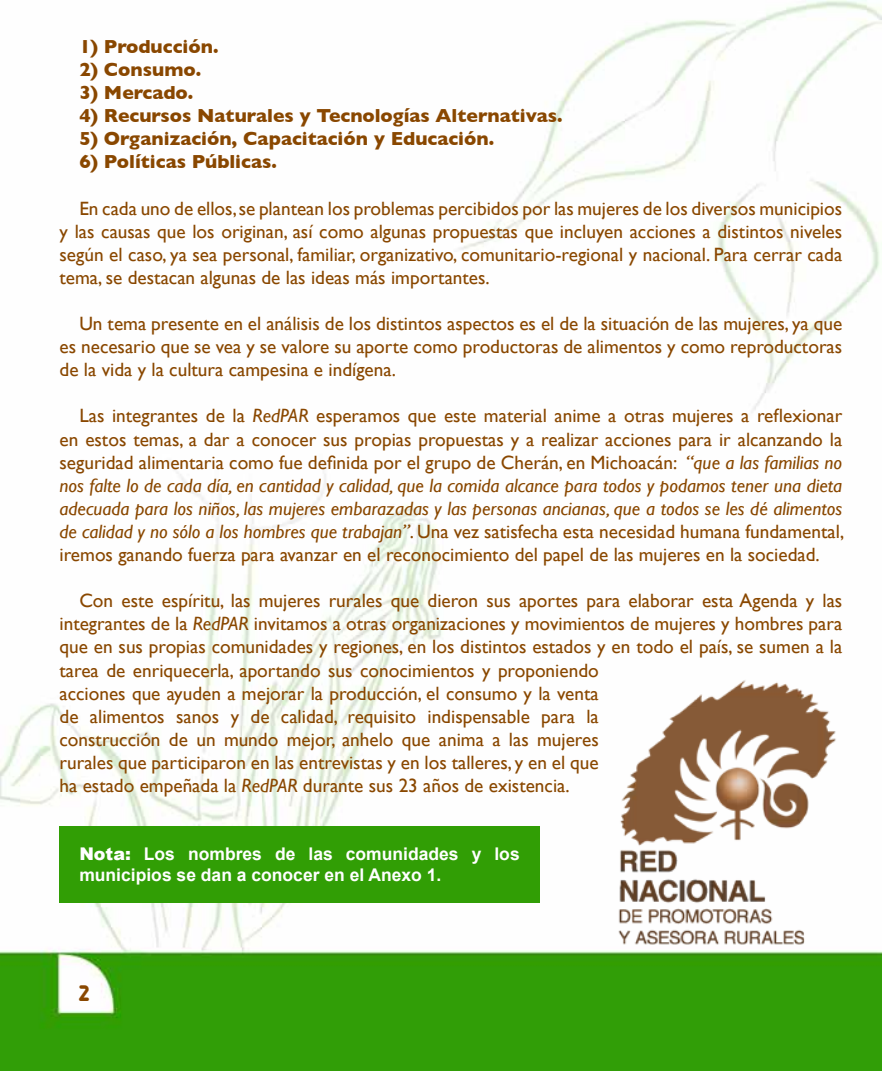
<style>
.page{position:relative;width:882px;height:1071px;background:#fff}
.page>*{position:absolute;margin:0;border:0;box-sizing:border-box;transform-origin:0 0}
.t1{font:24.5px "Arista";color:#894700}
.t2{font:19.25px/23.1px "Gill Sans";color:#894700;text-align:justify}
.t3{font:700 19.25px "Gill Sans";color:#894700}
.t4{font:700 17.5px/21px "Arial";color:#fff}
.s1{font-style:italic}
.s2{font-weight:900}
</style>
<div class="page">
<img style="left:0;top:0;width:882px;height:1071px">
<img style="left:619px;top:679px;width:222px;height:267px">
<div style="left:60px;top:826px;width:480px;height:76px;background:#319e05"></div>
<p class="t3" style="left:79px;top:35px;width:141px">1) Producción.</p>
<p class="t3" style="left:79px;top:58px;width:123px">2) Consumo.</p>
<p class="t3" style="left:79px;top:81px;width:115px">3) Mercado.</p>
<p class="t3" style="left:79px;top:104px;width:485px">4) Recursos Naturales y Tecnologías Alternativas.</p>
<p class="t3" style="left:79px;top:128px;width:416px">5) Organización, Capacitación y Educación.</p>
<p class="t3" style="left:79px;top:151px;width:199px">6) Políticas Públicas.</p>
<p class="t2" style="left:60px;top:196px;width:784px;text-indent:20px">En cada uno de ellos, se plantean los problemas percibidos por las mujeres de los diversos municipios y las causas que los originan, así como algunas propuestas que incluyen acciones a distintos niveles según el caso, ya sea personal, familiar, organizativo, comunitario-regional y nacional. Para cerrar cada tema, se destacan algunas de las ideas más importantes.</p>
<p class="t2" style="left:60px;top:312px;width:784px;text-indent:20px">Un tema presente en el análisis de los distintos aspectos es el de la situación de las mujeres, ya que es necesario que se vea y se valore su aporte como productoras de alimentos y como reproductoras de la vida y la cultura campesina e indígena.</p>
<p class="t2" style="left:60px;top:404px;width:786px;text-indent:20px">Las integrantes de la <span class="s1">RedPAR</span> esperamos que este material anime a otras mujeres a reflexionar en estos temas, a dar a conocer sus propias propuestas y a realizar acciones para ir alcanzando la seguridad alimentaria como fue definida por el grupo de Cherán, en Michoacán: <span class="s1">“que a las familias no nos falte lo de cada día, en cantidad y calidad, que la comida alcance para todos y podamos tener una dieta adecuada para los niños, las mujeres embarazadas y las personas ancianas, que a todos se les dé alimentos de calidad y no sólo a los hombres que trabajan”</span>. Una vez satisfecha esta necesidad humana fundamental, iremos ganando fuerza para avanzar en el reconocimiento del papel de las mujeres en la sociedad.</p>
<p class="t2" style="left:60px;top:589px;width:784px;text-align:left;text-indent:20px">Con este espíritu, las mujeres rurales que dieron sus aportes para elaborar esta Agenda y las integrantes de la <span class="s1">RedPAR</span> invitamos a otras organizaciones y movimientos de mujeres y hombres para que en sus propias comunidades y regiones, en los distintos estados y en todo el país, se sumen a la tarea de enriquecerla, aportando sus conocimientos y proponiendo<br>acciones que ayuden a mejorar la producción, el consumo y la venta<br>de alimentos sanos y de calidad, requisito indispensable para la<br>construcción de un mundo mejor, anhelo que anima a las mujeres<br>rurales que participaron en las entrevistas y en los talleres, y en el que<br>ha estado empeñada la <span class="s1">RedPAR</span> durante sus 23 años de existencia.</p>
<p class="t4" style="left:79px;top:844px;width:442px"><span class="s2">Nota:</span> Los nombres de las comunidades y los municipios se dan a conocer en el Anexo 1.</p>
<p class="t1" style="left:78px;top:981px;width:13px">2</p>
</div>
